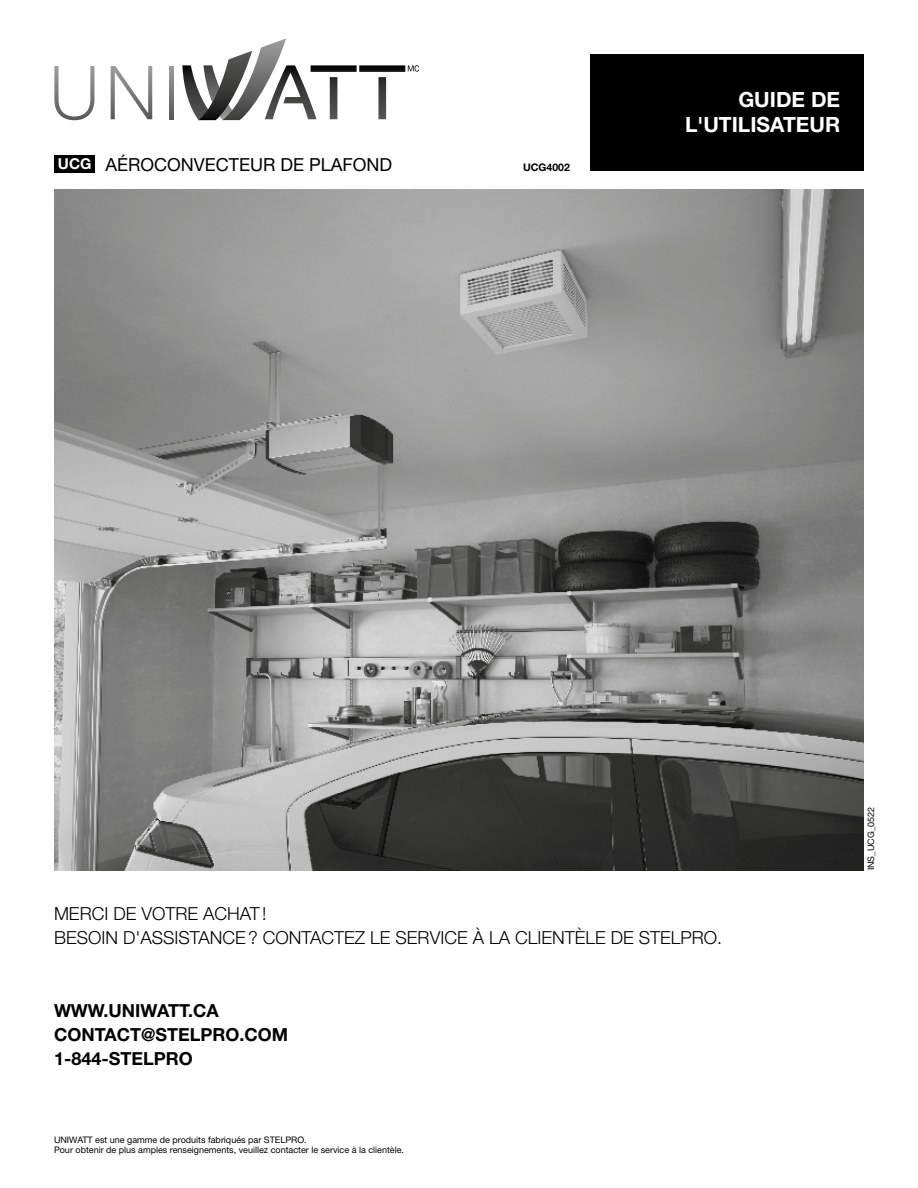
<style>
.page{position:relative;width:918px;height:1188px;background:#fff}
.page>*{position:absolute;margin:0;border:0;box-sizing:border-box;transform-origin:0 0}
.t1{font:700 21px/25.5px "Helvetica Neue LT Std";color:#fff;text-align:right}
.t2{font:300 18px/24px "Helvetica Neue LT Std";color:#000}
.t3{font:700 18px/24px "Helvetica Neue LT Std";color:#000}
.t4{font:18px "Helvetica Neue LT Std";color:#000}
.t5{font:700 15px "Helvetica Neue LT Std";color:#fff}
.t6{font:700 10.5px "Helvetica Neue LT Std";color:#000}
.t7{font:9px/9.8px "Helvetica Neue LT Std";color:#000}
</style>
<div class="page">
<img style="left:54px;top:189px;width:810px;height:681px">
<div style="left:54px;top:155px;width:40px;height:18px;background:#000"></div>
<div style="left:591px;top:54px;width:273px;height:116px;background:#000"></div>
<svg style="left:54px;top:66px;width:40px;height:54px"></svg>
<svg style="left:111px;top:66px;width:41px;height:53px"></svg>
<svg style="left:169px;top:66px;width:5px;height:53px"></svg>
<svg style="left:182px;top:38px;width:237px;height:82px"></svg>
<h2 class="t4" style="left:105px;top:153px;width:288px">AÉROCONVECTEUR DE PLAFOND</h2>
<h3 class="t5" style="left:58px;top:155px;width:35px">UCG</h3>
<p class="t6" style="left:523px;top:160px;width:48px">UCG4002</p>
<h1 class="t1" style="left:685px;top:86px;width:157px">GUIDE DE<br>L'UTILISATEUR</h1>
<h2 class="t2" style="left:54px;top:902px;width:670px">MERCI DE VOTRE ACHAT!<br>BESOIN D'ASSISTANCE? CONTACTEZ LE SERVICE À LA CLIENTÈLE DE STELPRO.</h2>
<h2 class="t3" style="left:54px;top:998px;width:236px">WWW.UNIWATT.CA<br>CONTACT@STELPRO.COM<br>1-844-STELPRO</h2>
<p class="t7" style="left:54px;top:1135px;width:352px">UNIWATT est une gamme de produits fabriqués par STELPRO.<br>Pour obtenir de plus amples renseignements, veuillez contacter le service à la clientèle.</p>
<p class="t7" style="left:866px;top:870px;width:65px;rotate:-90deg">INS_UCG_0522</p>
</div>
